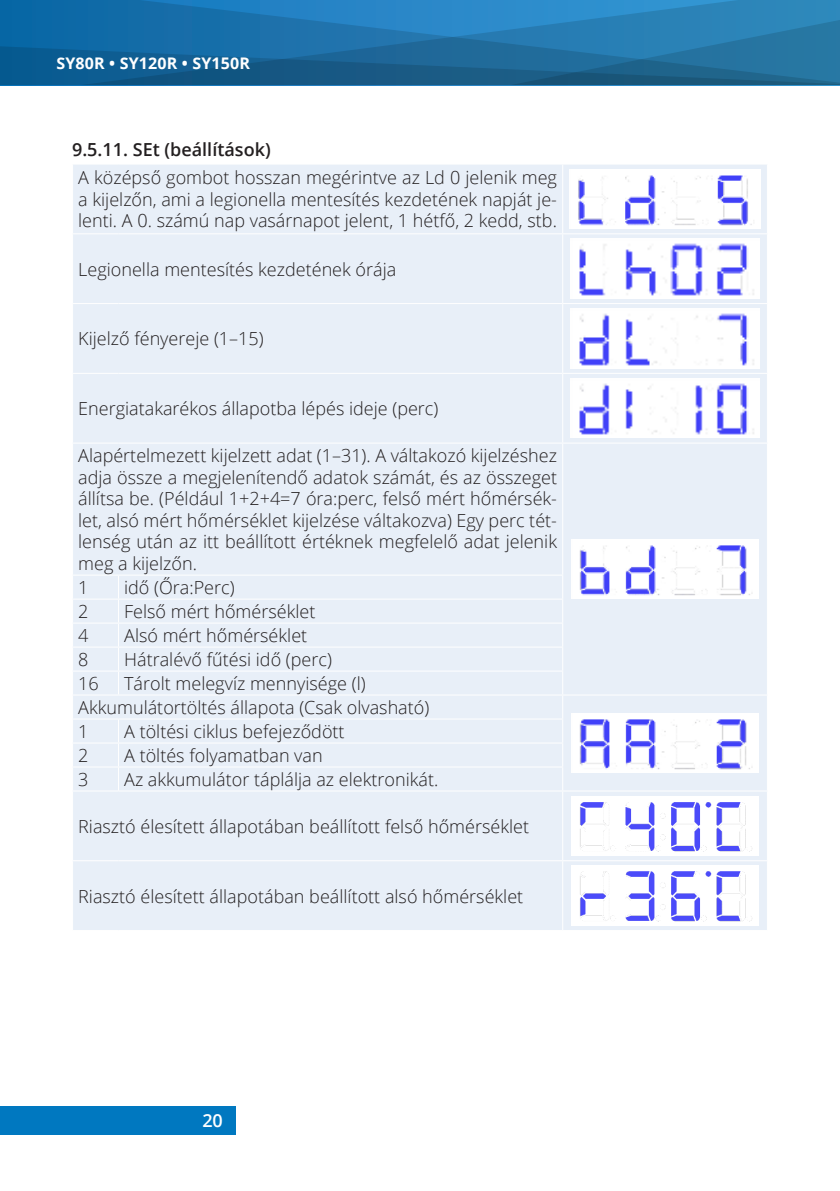
<style>
.page{position:relative;width:840px;height:1191px;background:#fff}
.page>*{position:absolute;margin:0;border:0;box-sizing:border-box;transform-origin:0 0}
.t1{font:300 18px/21.6px "Open Sans";color:#231f20;text-align:justify}
.t2{font:600 18px "Open Sans";color:#231f20}
.t3{font:600 18px "Open Sans";color:#fff}
.t4{font:700 16px "Open Sans";letter-spacing:.01em;color:#fff}
</style>
<div class="page">
<div style="left:0;top:1106px;width:235px;height:28px;background:#0078c0"></div>
<div style="left:0;top:0;width:81px;height:20px;background:#0a68a6"></div>
<svg style="left:0;top:20px;width:81px;height:65px;background:#086099"></svg>
<svg style="left:81px;top:0;width:758px;height:85px;background:#2071a6"></svg>
<div style="left:73px;top:165px;width:693px;height:765px;background:#e8eff8"></div>
<hr style="left:562px;top:165px;width:1px;height:68px;background:#fff">
<hr style="left:72px;top:233px;width:46px;height:1px;background:#fff">
<hr style="left:118px;top:233px;width:444px;height:1px;background:#fff">
<hr style="left:562px;top:233px;width:205px;height:1px;background:#fff">
<hr style="left:562px;top:234px;width:1px;height:69px;background:#fff">
<hr style="left:72px;top:303px;width:46px;height:1px;background:#fff">
<hr style="left:118px;top:303px;width:444px;height:1px;background:#fff">
<hr style="left:562px;top:303px;width:205px;height:1px;background:#fff">
<hr style="left:562px;top:304px;width:1px;height:69px;background:#fff">
<hr style="left:72px;top:373px;width:46px;height:1px;background:#fff">
<hr style="left:118px;top:373px;width:444px;height:1px;background:#fff">
<hr style="left:562px;top:373px;width:205px;height:1px;background:#fff">
<hr style="left:562px;top:374px;width:1px;height:68px;background:#fff">
<hr style="left:72px;top:442px;width:46px;height:1px;background:#fff">
<hr style="left:118px;top:442px;width:444px;height:1px;background:#fff">
<hr style="left:562px;top:442px;width:205px;height:1px;background:#fff">
<hr style="left:562px;top:443px;width:1px;height:131px;background:#fff">
<hr style="left:72px;top:574px;width:46px;height:1px;background:#fff">
<hr style="left:118px;top:574px;width:445px;height:1px;background:#fff">
<hr style="left:72px;top:598px;width:46px;height:1px;background:#fff">
<hr style="left:118px;top:598px;width:445px;height:1px;background:#fff">
<hr style="left:72px;top:622px;width:46px;height:1px;background:#fff">
<hr style="left:118px;top:622px;width:445px;height:1px;background:#fff">
<hr style="left:72px;top:646px;width:46px;height:1px;background:#fff">
<hr style="left:118px;top:646px;width:445px;height:1px;background:#fff">
<hr style="left:72px;top:670px;width:46px;height:1px;background:#fff">
<hr style="left:118px;top:670px;width:445px;height:1px;background:#fff">
<svg style="left:118px;top:575px;width:1px;height:119px"></svg>
<hr style="left:72px;top:694px;width:46px;height:1px;background:#fff">
<hr style="left:118px;top:694px;width:444px;height:1px;background:#fff">
<hr style="left:562px;top:694px;width:205px;height:1px;background:#fff">
<hr style="left:72px;top:718px;width:46px;height:1px;background:#fff">
<hr style="left:118px;top:718px;width:445px;height:1px;background:#fff">
<hr style="left:72px;top:742px;width:46px;height:1px;background:#fff">
<hr style="left:118px;top:742px;width:445px;height:1px;background:#fff">
<hr style="left:72px;top:766px;width:46px;height:1px;background:#fff">
<hr style="left:118px;top:766px;width:445px;height:1px;background:#fff">
<svg style="left:118px;top:719px;width:1px;height:71px"></svg>
<svg style="left:562px;top:575px;width:1px;height:215px"></svg>
<svg style="left:766px;top:575px;width:1px;height:215px"></svg>
<hr style="left:562px;top:790px;width:205px;height:1px;background:#fff">
<hr style="left:562px;top:860px;width:205px;height:1px;background:#fff">
<hr style="left:562px;top:861px;width:1px;height:69px;background:#fff">
<hr style="left:72px;top:790px;width:46px;height:1px;background:#fff">
<hr style="left:118px;top:790px;width:444px;height:1px;background:#fff">
<hr style="left:562px;top:791px;width:1px;height:69px;background:#fff">
<hr style="left:72px;top:860px;width:46px;height:1px;background:#fff">
<hr style="left:118px;top:860px;width:444px;height:1px;background:#fff">
<img style="left:569px;top:169px;width:190px;height:60px">
<img style="left:570px;top:239px;width:188px;height:59px">
<img style="left:570px;top:309px;width:188px;height:59px">
<img style="left:570px;top:378px;width:188px;height:60px">
<img style="left:571px;top:539px;width:186px;height:60px">
<img style="left:571px;top:713px;width:186px;height:60px">
<img style="left:571px;top:796px;width:186px;height:59px">
<img style="left:571px;top:866px;width:186px;height:59px">
<p class="t4" style="left:56px;top:52px;width:195px">SY80R • SY120R • SY150R</p>
<p class="t2" style="left:72px;top:137px;width:200px">9.5.11. SEt (beállítások)</p>
<p class="t1" style="left:78px;top:166px;width:480px">A középső gombot hosszan megérintve az Ld 0 jelenik meg a kijelzőn, ami a legionella mentesítés kezdetének napját je&shy;lenti. A 0. számú nap vasárnapot jelent, 1 hétfő, 2 kedd, stb.</p>
<p class="t1" style="left:78px;top:258px;width:319px">Legionella mentesítés kezdetének órája</p>
<p class="t1" style="left:78px;top:327px;width:187px">Kijelző fényereje (1–15)</p>
<p class="t1" style="left:78px;top:397px;width:361px">Energiatakarékos állapotba lépés ideje (perc)</p>
<p class="t1" style="left:78px;top:444px;width:480px">Alapértelmezett kijelzett adat (1–31). A váltakozó kijelzéshez adja össze a megjelenítendő adatok számát, és az összeget állítsa be. (Például 1+2+4=7 óra:perc, felső mért hőmérsék&shy;let, alsó mért hőmérséklet kijelzése váltakozva) Egy perc tét&shy;lenség után az itt beállított értéknek megfelelő adat jelenik meg a kijelzőn.</p>
<p class="t1" style="left:78px;top:576px;width:12px">1</p>
<p class="t1" style="left:124px;top:576px;width:112px">idő (Őra:Perc)</p>
<p class="t1" style="left:78px;top:600px;width:12px">2</p>
<p class="t1" style="left:124px;top:600px;width:192px">Felső mért hőmérséklet</p>
<p class="t1" style="left:78px;top:624px;width:12px">4</p>
<p class="t1" style="left:124px;top:624px;width:184px">Alsó mért hőmérséklet</p>
<p class="t1" style="left:78px;top:648px;width:12px">8</p>
<p class="t1" style="left:124px;top:648px;width:209px">Hátralévő fűtési idő (perc)</p>
<p class="t1" style="left:78px;top:672px;width:22px">16</p>
<p class="t1" style="left:78px;top:671px;width:352px;line-height:24px;text-align:left;text-indent:46px">Tárolt melegvíz mennyisége (l)<br>Akkumulátortöltés állapota (Csak olvasható)<br>1</p>
<p class="t1" style="left:124px;top:720px;width:222px">A töltési ciklus befejeződött</p>
<p class="t1" style="left:78px;top:744px;width:12px">2</p>
<p class="t1" style="left:124px;top:744px;width:200px">A töltés folyamatban van</p>
<p class="t1" style="left:78px;top:768px;width:12px">3</p>
<p class="t1" style="left:124px;top:768px;width:315px">Az akkumulátor táplálja az elektronikát.</p>
<p class="t1" style="left:78px;top:815px;width:452px">Riasztó élesített állapotában beállított felső hőmérséklet</p>
<p class="t1" style="left:78px;top:884px;width:446px">Riasztó élesített állapotában beállított alsó hőmérséklet</p>
<p class="t3" style="left:202px;top:1108px;width:22px">20</p>
</div>
